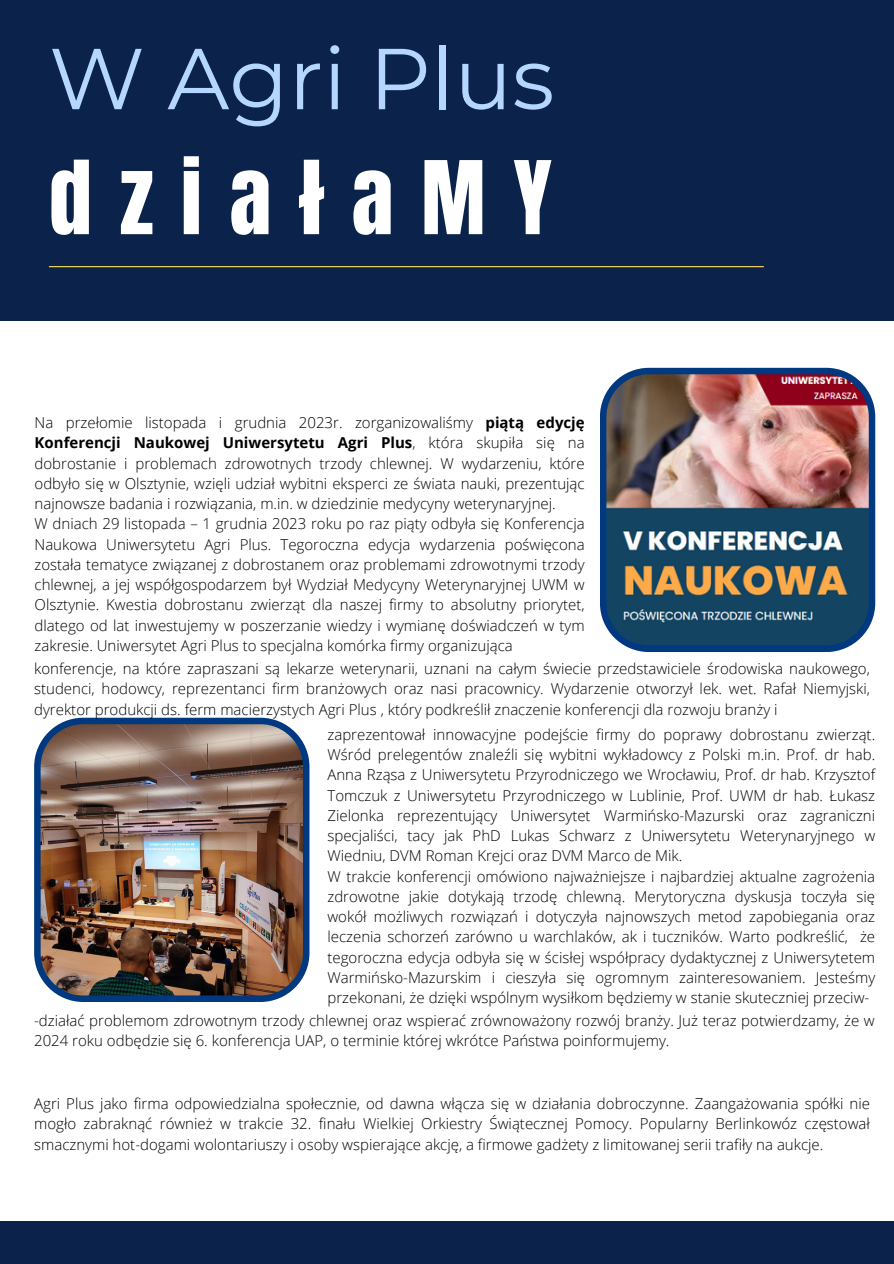
<style>
.page{position:relative;width:894px;height:1264px;background:#fff}
.page>*{position:absolute;margin:0;border:0;box-sizing:border-box;transform-origin:0 0}
.t1{font:86.25px "Montserrat";color:#b5d6ff}
.t2{font:86.25px "Anton";letter-spacing:.32em;color:#fff}
.t3{font:300 15px/20.2px "Open Sans";color:#000}
.s1{font-weight:700}
</style>
<div class="page">
<div style="left:0;top:0;width:893px;height:321px;background:#0b224b"></div>
<hr style="left:49px;top:266px;width:714px;height:1px;background:#ffde59">
<div style="left:0;top:1221px;width:893px;height:42px;background:#0b224b"></div>
<img style="left:600px;top:368px;width:275px;height:284px">
<img style="left:34px;top:717px;width:275px;height:284px">
<h1 class="t1" style="left:49px;top:26px;width:507px">W Agri Plus</h1>
<h1 class="t2" style="left:49px;top:136px;width:504px">działaMY</h1>
<p class="t3" style="left:35px;top:412px;width:551px">Na przełomie listopada i grudnia 2023r. zorganizowaliśmy <span class="s1">piątą edycję Konferencji Naukowej Uniwersytetu Agri Plus</span>, która skupiła się na dobrostanie i problemach zdrowotnych trzody chlewnej. W wydarzeniu, które odbyło się w Olsztynie, wzięli udział wybitni eksperci ze świata nauki, prezentując najnowsze badania i rozwiązania, m.in. w dziedzinie medycyny weterynaryjnej.<br>W dniach 29 listopada – 1 grudnia 2023 roku po raz piąty odbyła się Konferencja Naukowa Uniwersytetu Agri Plus. Tegoroczna edycja wydarzenia poświęcona została tematyce związanej z dobrostanem oraz problemami zdrowotnymi trzody chlewnej, a jej współgospodarzem był Wydział Medycyny Weterynaryjnej UWM w Olsztynie. Kwestia dobrostanu zwierząt dla naszej firmy to absolutny priorytet, dlatego od lat inwestujemy w poszerzanie wiedzy i wymianę doświadczeń w tym zakresie. Uniwersytet Agri Plus to specjalna komórka firmy organizująca</p>
<p class="t3" style="left:34px;top:658px;width:837px;text-align:justify">konferencje, na które zapraszani są lekarze weterynarii, uznani na całym świecie przedstawiciele środowiska naukowego, studenci, hodowcy, reprezentanci firm branżowych oraz nasi pracownicy. Wydarzenie otworzył lek. wet. Rafał Niemyjski, dyrektor produkcji ds. ferm macierzystych Agri Plus , który podkreślił znaczenie konferencji dla rozwoju branży i</p>
<p class="t3" style="left:327px;top:723px;width:549px">zaprezentował innowacyjne podejście firmy do poprawy dobrostanu zwierząt.<br>Wśród prelegentów znaleźli się wybitni wykładowcy z Polski m.in. Prof. dr hab.<br>Anna Rząsa z Uniwersytetu Przyrodniczego we Wrocławiu, Prof. dr hab. Krzysztof Tomczuk z Uniwersytetu Przyrodniczego w Lublinie, Prof. UWM dr hab. Łukasz Zielonka reprezentujący Uniwersytet Warmińsko-Mazurski oraz zagraniczni specjaliści, tacy jak PhD Lukas Schwarz z Uniwersytetu Weterynaryjnego w Wiedniu, DVM Roman Krejci oraz DVM Marco de Mik.<br>W trakcie konferencji omówiono najważniejsze i najbardziej aktualne zagrożenia zdrowotne jakie dotykają trzodę chlewną. Merytoryczna dyskusja toczyła się wokół możliwych rozwiązań i dotyczyła najnowszych metod zapobiegania oraz leczenia schorzeń zarówno u warchlaków, ak i tuczników. Warto podkreślić, że tegoroczna edycja odbyła się w ścisłej współpracy dydaktycznej z Uniwersytetem Warmińsko-Mazurskim i cieszyła się ogromnym zainteresowaniem. Jesteśmy przekonani, że dzięki wspólnym wysiłkom będziemy w stanie skuteczniej przeciw-</p>
<p class="t3" style="left:34px;top:1010px;width:841px">-działać problemom zdrowotnym trzody chlewnej oraz wspierać zrównoważony rozwój branży. Już teraz potwierdzamy, że w<br>2024 roku odbędzie się 6. konferencja UAP, o terminie której wkrótce Państwa poinformujemy.</p>
<p class="t3" style="left:34px;top:1093px;width:837px;text-align:justify">Agri Plus jako firma odpowiedzialna społecznie, od dawna włącza się w działania dobroczynne. Zaangażowania spółki nie mogło zabraknąć również w trakcie 32. finału Wielkiej Orkiestry Świątecznej Pomocy. Popularny Berlinkowóz częstował smacznymi hot-dogami wolontariuszy i osoby wspierające akcję, a firmowe gadżety z limitowanej serii trafiły na aukcje.</p>
</div>
